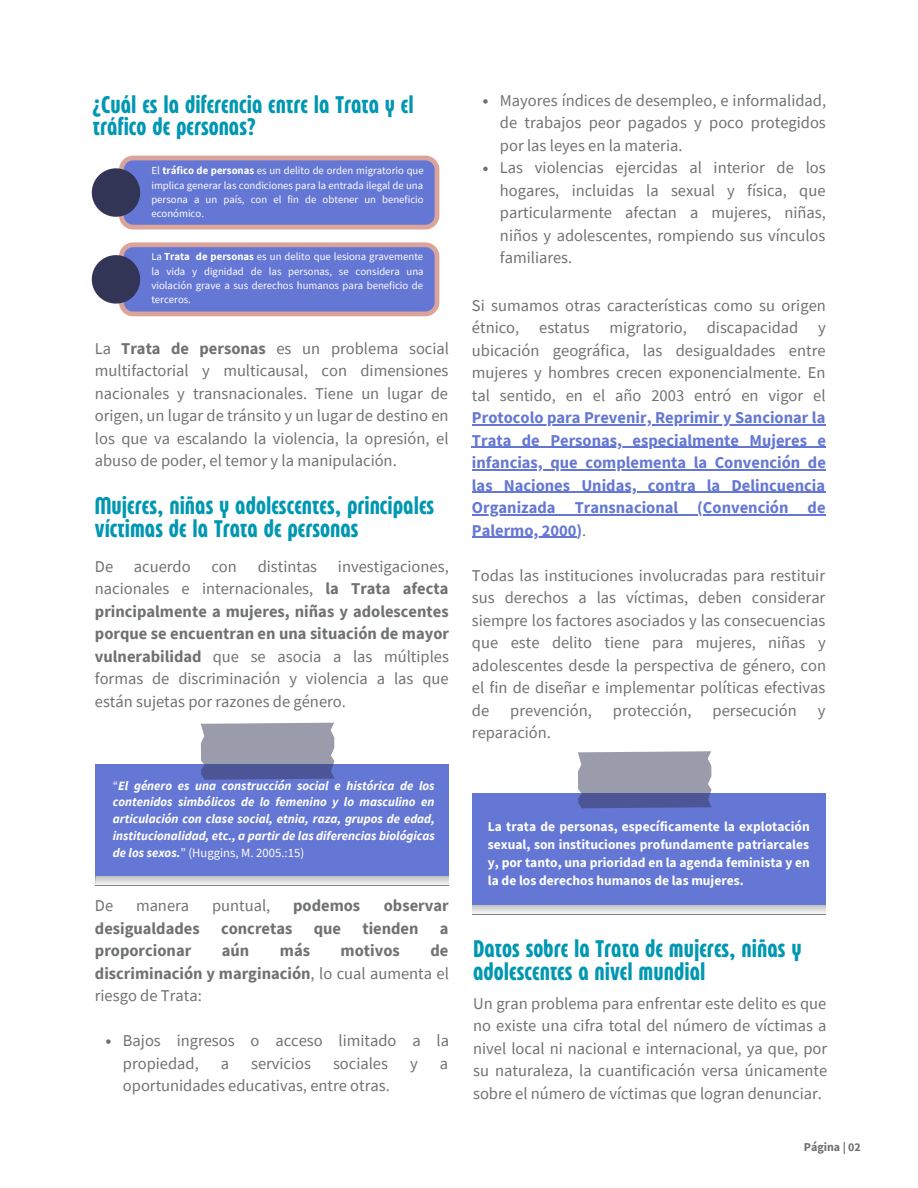
<style>
.page{position:relative;width:918px;height:1188px;background:#fff}
.page>*{position:absolute;margin:0;border:0;box-sizing:border-box;transform-origin:0 0}
.t1{font:700 24px/22.5px "Eastman Compressed Alt";color:#0097b2}
.t2{font:16.5px/22.5px "Source Sans Pro";color:#6f7271;text-align:justify}
.t3{font:700 16.5px/22.5px "Source Sans Pro";color:#6577d4;text-align:justify}
.t4{font:700 16.5px "Source Sans Pro";color:#6f7271}
.t5{font:700 13.5px/18px "Source Sans Pro";color:#fff;text-align:justify}
.t6{font:italic 700 12.75px/17px "Source Sans Pro";color:#fff;text-align:justify}
.t7{font:700 12px "Source Sans Pro";color:#6f7271}
.t8{font:10.8px/14.2px "Source Sans Pro";color:#fff;text-align:justify}
.s1{font-weight:700}
.s2{font-weight:400;font-style:normal}
.s3{font-weight:400;color:#6f7271}
</style>
<div class="page">
<svg style="left:92px;top:156px;width:347px;height:74px;background:#777ec5"></svg>
<svg style="left:92px;top:242px;width:347px;height:74px;background:#777ec5"></svg>
<svg style="left:95px;top:876px;width:354px;height:10px;background:#d1d1d1"></svg>
<div style="left:95px;top:764px;width:354px;height:112px;background:#6577d4"></div>
<svg style="left:201px;top:723px;width:134px;height:57px;background:#868aa8"></svg>
<svg style="left:106px;top:1039px;width:5px;height:5px"></svg>
<svg style="left:483px;top:99px;width:5px;height:5px"></svg>
<svg style="left:483px;top:167px;width:5px;height:4px"></svg>
<hr style="left:472px;top:424px;width:353px;height:1px;background:#6577d4">
<hr style="left:472px;top:447px;width:354px;height:1px;background:#6577d4">
<hr style="left:472px;top:469px;width:354px;height:1px;background:#6577d4">
<hr style="left:472px;top:492px;width:353px;height:1px;background:#6577d4">
<hr style="left:472px;top:514px;width:225px;height:1px;background:#6577d4">
<hr style="left:703px;top:514px;width:123px;height:1px;background:#6577d4">
<hr style="left:472px;top:537px;width:105px;height:1px;background:#6577d4">
<svg style="left:472px;top:905px;width:354px;height:8px;background:#d9d9d9"></svg>
<div style="left:472px;top:793px;width:354px;height:112px;background:#6577d4"></div>
<svg style="left:578px;top:751px;width:134px;height:57px;background:#888ca8"></svg>
<h1 class="t1" style="left:93px;top:95px;width:322px">¿Cuál es la diferencia entre la Trata y el tráfico de personas?</h1>
<p class="t8" style="left:151px;top:164px;width:274px">El <span class="s1">tráfico de personas</span> es un delito de orden migratorio que implica generar las condiciones para la entrada ilegal de una persona a un país, con el fin de obtener un beneficio económico.</p>
<p class="t8" style="left:151px;top:249px;width:274px">La <span class="s1">Trata de personas</span> es un delito que lesiona gravemente la vida y dignidad de las personas, se considera una violación grave a sus derechos humanos para beneficio de terceros.</p>
<p class="t2" style="left:95px;top:337px;width:356px">La <span class="s1">Trata de personas</span> es un problema social multifactorial y multicausal, con dimensiones nacionales y transnacionales. Tiene un lugar de origen, un lugar de tránsito y un lugar de destino en los que va escalando la violencia, la opresión, el abuso de poder, el temor y la manipulación.</p>
<h1 class="t1" style="left:95px;top:496px;width:341px">Mujeres, niñas y adolescentes, principales víctimas de la Trata de personas</h1>
<p class="t2" style="left:95px;top:554px;width:20px">De</p>
<p class="t2" style="left:134px;top:554px;width:58px">acuerdo</p>
<p class="t2" style="left:211px;top:554px;width:27px">con</p>
<p class="t2" style="left:258px;top:554px;width:61px">distintas</p>
<p class="t2" style="left:95px;top:554px;width:356px;text-indent:243px">investigaciones, nacionales e internacionales, <span class="s1">la Trata afecta principalmente a mujeres, niñas y adolescentes porque se encuentran en una situación de mayor vulnerabilidad</span> que se asocia a las múltiples formas de discriminación y violencia a las que están sujetas por razones de género.</p>
<p class="t6" style="left:113px;top:777px;width:324px"><span class="s2">“</span>El género es una construcción social e histórica de los contenidos simbólicos de lo femenino y lo masculino en articulación con clase social, etnia, raza, grupos de edad, institucionalidad, etc., a partir de las diferencias biológicas de los sexos.<span class="s2">” (Huggins, M. 2005.:15)</span></p>
<p class="t2" style="left:95px;top:894px;width:20px">De</p>
<p class="t2" style="left:136px;top:894px;width:55px">manera</p>
<p class="t2" style="left:212px;top:894px;width:60px">puntual,</p>
<p class="t4" style="left:293px;top:895px;width:69px">podemos</p>
<p class="t4" style="left:384px;top:895px;width:66px">observar</p>
<p class="t4" style="left:95px;top:917px;width:106px">desigualdades</p>
<p class="t4" style="left:221px;top:917px;width:73px">concretas</p>
<p class="t4" style="left:314px;top:917px;width:29px">que</p>
<p class="t4" style="left:362px;top:917px;width:58px">tienden</p>
<p class="t4" style="left:440px;top:917px;width:10px">a</p>
<p class="t4" style="left:95px;top:940px;width:98px">proporcionar</p>
<p class="t4" style="left:222px;top:940px;width:29px">aún</p>
<p class="t4" style="left:280px;top:940px;width:32px">más</p>
<p class="t4" style="left:341px;top:940px;width:61px">motivos</p>
<p class="t2" style="left:95px;top:939px;width:356px;text-indent:336px"><span class="s1">de discriminación y marginación</span>, lo cual aumenta el riesgo de Trata:</p>
<p class="t2" style="left:123px;top:1029px;width:328px">Bajos ingresos o acceso limitado a la propiedad,</p>
<p class="t2" style="left:221px;top:1051px;width:10px">a</p>
<p class="t2" style="left:251px;top:1051px;width:61px">servicios</p>
<p class="t2" style="left:333px;top:1051px;width:57px">sociales</p>
<p class="t2" style="left:410px;top:1051px;width:9px">y</p>
<p class="t2" style="left:440px;top:1051px;width:10px">a</p>
<p class="t2" style="left:123px;top:1074px;width:268px">oportunidades educativas, entre otras.</p>
<p class="t2" style="left:500px;top:89px;width:328px;text-align:left">Mayores índices de desempleo, e informalidad, de trabajos peor pagados y poco protegidos por las leyes en la materia.<br>Las violencias ejercidas al interior de los hogares, incluidas la sexual y física, que particularmente afectan a mujeres, niñas, niños y adolescentes, rompiendo sus vínculos familiares.</p>
<p class="t2" style="left:472px;top:293px;width:356px">Si sumamos otras características como su origen étnico, estatus migratorio, discapacidad y ubicación geográfica, las desigualdades entre mujeres y hombres crecen exponencialmente. En tal sentido, en el año 2003 entró en vigor el</p>
<p class="t3" style="left:472px;top:406px;width:356px">Protocolo para Prevenir, Reprimir y Sancionar la Trata de Personas, especialmente Mujeres e infancias, que complementa la Convención de las Naciones Unidas, contra la Delincuencia Organizada Transnacional (Convención de Palermo, 2000)<span class="s3">.</span></p>
<p class="t2" style="left:472px;top:563px;width:356px">Todas las instituciones involucradas para restituir sus derechos a las víctimas, deben considerar siempre los factores asociados y las consecuencias que este delito tiene para mujeres, niñas y adolescentes desde la perspectiva de género, con el fin de diseñar e implementar políticas efectivas de</p>
<p class="t2" style="left:510px;top:698px;width:83px">prevención,</p>
<p class="t2" style="left:613px;top:698px;width:80px">protección,</p>
<p class="t2" style="left:713px;top:698px;width:86px">persecución</p>
<p class="t2" style="left:818px;top:698px;width:9px">y</p>
<p class="t2" style="left:472px;top:721px;width:81px">reparación.</p>
<p class="t5" style="left:488px;top:817px;width:323px">La trata de personas, específicamente la explotación sexual, son instituciones profundamente patriarcales y, por tanto, una prioridad en la agenda feminista y en la de los derechos humanos de las mujeres.</p>
<h1 class="t1" style="left:473px;top:939px;width:330px">Datos sobre la Trata de mujeres, niñas y adolescentes a nivel mundial</h1>
<p class="t2" style="left:473px;top:992px;width:356px">Un gran problema para enfrentar este delito es que no existe una cifra total del número de víctimas a nivel local ni nacional e internacional, ya que, por su naturaleza, la cuantificación versa únicamente sobre el número de víctimas que logran denunciar.</p>
<p class="t7" style="left:804px;top:1139px;width:59px">Página | 02</p>
</div>
